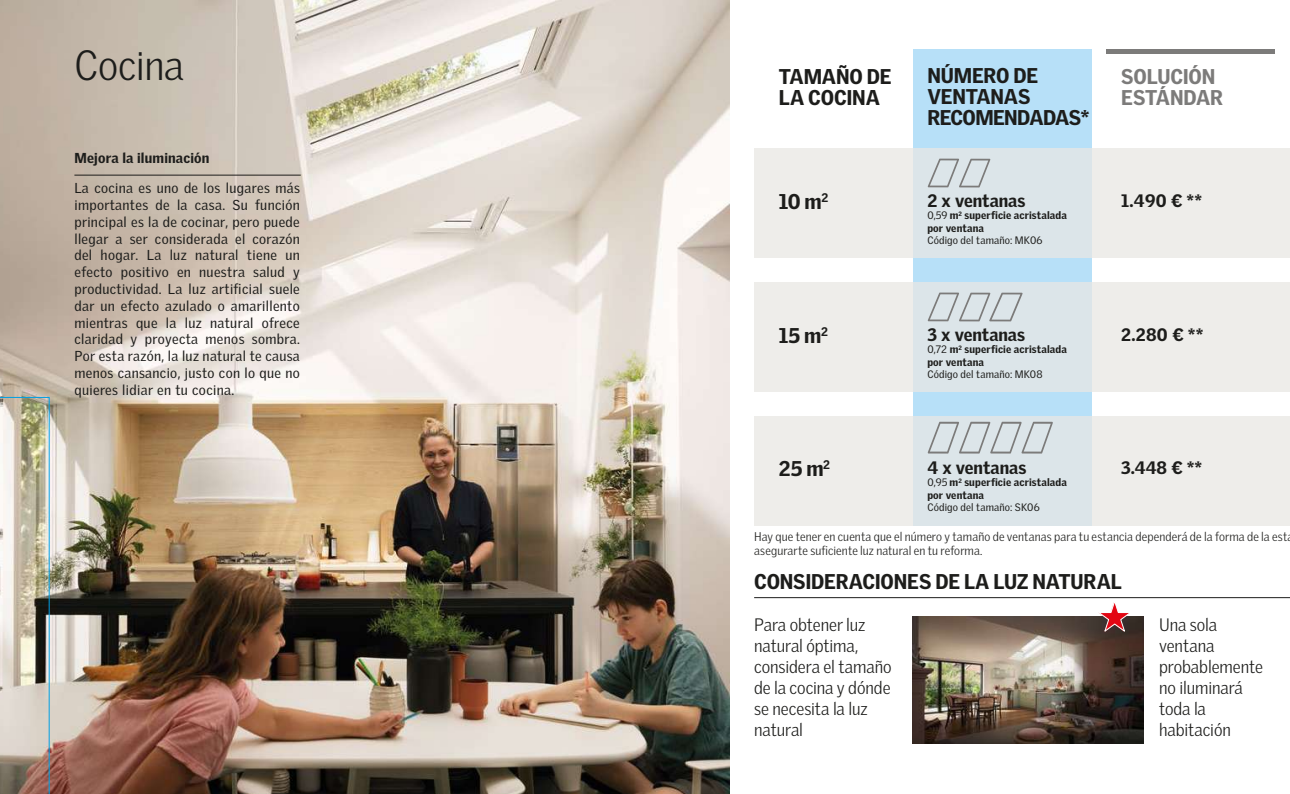
<style>
.page{position:relative;width:1290px;height:794px;background:#fff}
.page>*{position:absolute;margin:0;border:0;box-sizing:border-box;transform-origin:0 0}
.t1{font:300 40.95px "Velux Gothic";letter-spacing:-.01em;color:#1d1d1b}
.t2{font:900 20.82px/20.8px "Velux Gothic";letter-spacing:-.01em;color:#1d1d1b}
.t3{font:900 20.82px/20.8px "Velux Gothic";letter-spacing:-.01em;color:#7c7b7a}
.t4{font:300 17.5px/21px "Velux Gothic";letter-spacing:-.005em;color:#1d1d1b}
.t5{font:900 17.5px "Velux Gothic";color:#1d1d1b}
.t6{font:14px/16.8px "Velux Gothic";letter-spacing:.025em;color:#1d1d1b;text-align:justify}
.t7{font:900 14px "Velux Gothic";letter-spacing:.01em;color:#1d1d1b}
.t8{font:300 12.25px/14px "Velux Gothic";letter-spacing:.01em;color:#1d1d1b}
.t9{font:900 12.08px "Velux Gothic";color:#1d1d1b}
.t10{font:900 10.5px/12.6px "Velux Gothic";letter-spacing:.01em;color:#1d1d1b}
.t11{font:10.5px "Velux Gothic";letter-spacing:.015em;color:#1d1d1b}
.s1{font-weight:400}
</style>
<div class="page">
<div style="left:913px;top:50px;width:178px;height:476px;background:#b7e0f8"></div>
<div style="left:754px;top:149px;width:536px;height:109px;background:linear-gradient(to right,#e7eae9,#e9ebea)"></div>
<div style="left:754px;top:283px;width:536px;height:109px;background:linear-gradient(to right,#e6eae9,#e9ebea)"></div>
<div style="left:754px;top:417px;width:536px;height:109px;background:linear-gradient(to right,#e6e9e9,#e9ebea)"></div>
<img style="left:0;top:0;width:729px;height:794px">
<img style="left:913px;top:617px;width:230px;height:127px">
<hr style="left:74px;top:175px;width:227px;height:1px;background:#1d1d1b">
<hr style="left:1106px;top:50px;width:169px;height:4px;background:#7c7b7a">
<hr style="left:754px;top:597px;width:536px;height:1px;background:#1d1d1b">
<svg style="left:928px;top:422px;width:125px;height:31px;background:#cbd2d5"></svg>
<svg style="left:928px;top:159px;width:62px;height:28px;background:#cbd2d5"></svg>
<svg style="left:928px;top:292px;width:94px;height:29px;background:#cbd2d5"></svg>
<img style="left:0;top:396px;width:50px;height:398px">
<svg style="left:1096px;top:598px;width:37px;height:35px"></svg>
<h1 class="t1" style="left:74px;top:41px;width:111px">Cocina</h1>
<p class="t7" style="left:74px;top:149px;width:137px">Mejora la iluminación</p>
<p class="t6" style="left:74px;top:179px;width:227px">La cocina es uno de los lugares más importantes de la casa. Su función principal es la de cocinar, pero puede llegar a ser considerada el corazón del hogar. La luz natural tiene un efecto positivo en nuestra salud y productividad. La luz artificial suele dar un efecto azulado o amarillento mientras que la luz natural ofrece claridad y proyecta menos sombra.<br>Por esta razón, la luz natural te causa menos cansancio, justo con lo que no quieres lidiar en tu cocina.</p>
<h2 class="t2" style="left:779px;top:66px;width:114px">TAMAÑO DE<br>LA COCINA</h2>
<h2 class="t2" style="left:927px;top:65px;width:164px">NÚMERO DE<br>VENTANAS<br>RECOMENDADAS*</h2>
<h2 class="t3" style="left:1121px;top:66px;width:103px">SOLUCIÓN<br>ESTÁNDAR</h2>
<p class="t9" style="left:821px;top:190px;width:8px">2</p>
<h2 class="t2" style="left:779px;top:191px;width:44px">10m</h2>
<p class="t5" style="left:1121px;top:189px;width:82px">1.490 € **</p>
<p class="t5" style="left:927px;top:189px;width:100px">2 x ventanas</p>
<p class="t10" style="left:927px;top:209px;width:141px"><span class="s1">0,59</span> m<sup>2</sup> superficie acristalada por ventana</p>
<p class="t11" style="left:927px;top:234px;width:117px">Código del tamaño: MK06</p>
<p class="t9" style="left:821px;top:324px;width:8px">2</p>
<h2 class="t2" style="left:779px;top:325px;width:44px">15m</h2>
<p class="t5" style="left:1121px;top:323px;width:84px">2.280 € **</p>
<p class="t5" style="left:927px;top:323px;width:99px">3 x ventanas</p>
<p class="t10" style="left:927px;top:343px;width:141px"><span class="s1">0,72</span> m<sup>2</sup> superficie acristalada por ventana</p>
<p class="t11" style="left:927px;top:368px;width:117px">Código del tamaño: MK08</p>
<p class="t9" style="left:823px;top:457px;width:8px">2</p>
<h2 class="t2" style="left:779px;top:458px;width:46px">25m</h2>
<p class="t5" style="left:1121px;top:456px;width:82px">3.448 € **</p>
<p class="t5" style="left:927px;top:456px;width:100px">4 x ventanas</p>
<p class="t10" style="left:927px;top:476px;width:141px"><span class="s1">0,95</span> m<sup>2</sup> superficie acristalada por ventana</p>
<p class="t11" style="left:927px;top:501px;width:114px">Código del tamaño: SK06</p>
<p class="t8" style="left:754px;top:530px;width:535px">Hay que tener en cuenta que el número y tamaño de ventanas para tu estancia dependerá de la forma de la est asegurarte suficiente luz natural en tu reforma.</p>
<h2 class="t2" style="left:754px;top:571px;width:369px">CONSIDERACIONES DE LA LUZ NATURAL</h2>
<p class="t4" style="left:754px;top:614px;width:139px">Para obtener luz natural óptima, considera el tamaño de la cocina y dónde se necesita la luz natural</p>
<p class="t4" style="left:1159px;top:614px;width:106px">Una sola ventana probablemente no iluminará toda la habitación</p>
</div>
